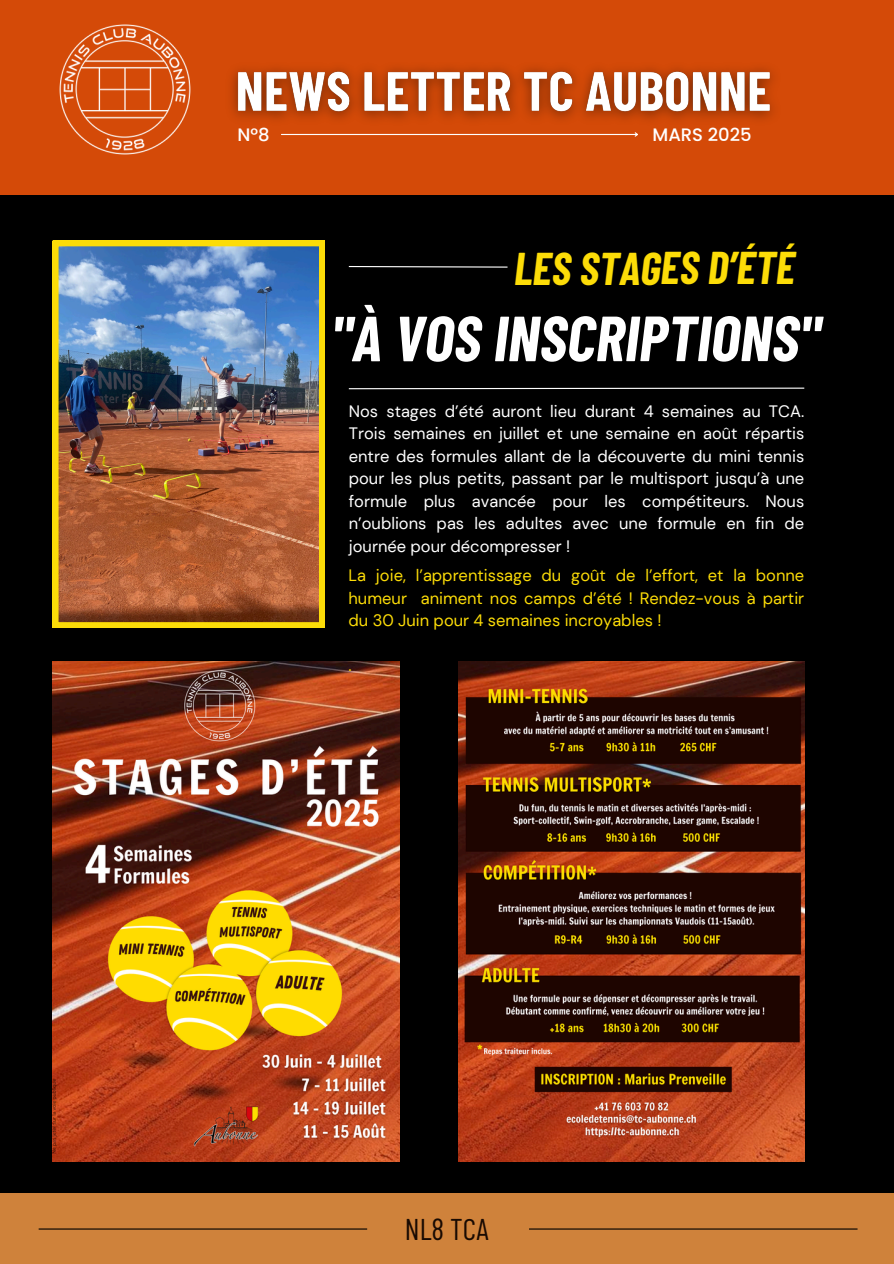
<style>
.page{position:relative;width:894px;height:1264px;background:#fff}
.page>*{position:absolute;margin:0;border:0;box-sizing:border-box;transform-origin:0 0}
.t1{font:italic 700 63.6px "Barlow Condensed";color:#fff}
.t2{font:italic 700 44.85px "Barlow Condensed";color:#fcdc08}
.t3{font:30px "Barlow Condensed";color:#190a02}
.t4{font:500 18px "Poppins";color:#fff}
.t5{font:16.5px/22.5px "DM Sans";color:#fff;text-align:justify}
.t6{font:16.5px/22.5px "DM Sans";color:#fcdc08;text-align:justify}
</style>
<div class="page">
<div style="left:0;top:0;width:893px;height:1263px;background:#000"></div>
<img style="left:53px;top:241px;width:271px;height:386px">
<img style="left:53px;top:661px;width:346px;height:500px">
<div style="left:0;top:0;width:893px;height:194px;background:#d44a08"></div>
<div style="left:0;top:1193px;width:893px;height:70px;background:#cf823b"></div>
<hr style="left:281px;top:134px;width:356px;height:1px;background:#fff">
<svg style="left:633px;top:132px;width:5px;height:5px"></svg>
<svg style="left:348px;top:387px;width:457px;height:3px"></svg>
<svg style="left:348px;top:266px;width:160px;height:2px"></svg>
<hr style="left:39px;top:1228px;width:328px;height:1px;background:#000">
<hr style="left:529px;top:1228px;width:328px;height:1px;background:#000">
<img style="left:59px;top:24px;width:132px;height:131px">
<img style="left:458px;top:661px;width:346px;height:500px">
<img style="left:231px;top:67px;width:542px;height:53px">
<p class="t4" style="left:237px;top:122px;width:34px">N°8</p>
<h5 class="t4" style="left:652px;top:122px;width:101px">MARS 2025</h5>
<h5 class="t2" style="left:514px;top:240px;width:282px">LES STAGES D’ÉTÉ</h5>
<p class="t1" style="left:331px;top:297px;width:491px">"À VOS INSCRIPTIONS"</p>
<p class="t5" style="left:349px;top:400px;width:457px">Nos stages d’été auront lieu durant 4 semaines au TCA.<br>Trois semaines en juillet et une semaine en août répartis entre des formules allant de la découverte du mini tennis pour les plus petits, passant par le multisport jusqu’à une formule plus avancée pour les compétiteurs. Nous n’oublions pas les adultes avec une formule en fin de journée pour décompresser !</p>
<h3 class="t6" style="left:348px;top:564px;width:457px">La joie, l’apprentissage du goût de l’effort, et la bonne humeur animent nos camps d’été ! Rendez-vous à partir du 30 Juin pour 4 semaines incroyables !</h3>
<p class="t6" style="left:348px;top:654px;width:5px">.</p>
<h1 class="t3" style="left:405px;top:1209px;width:85px">NL8 TCA</h1>
</div>
